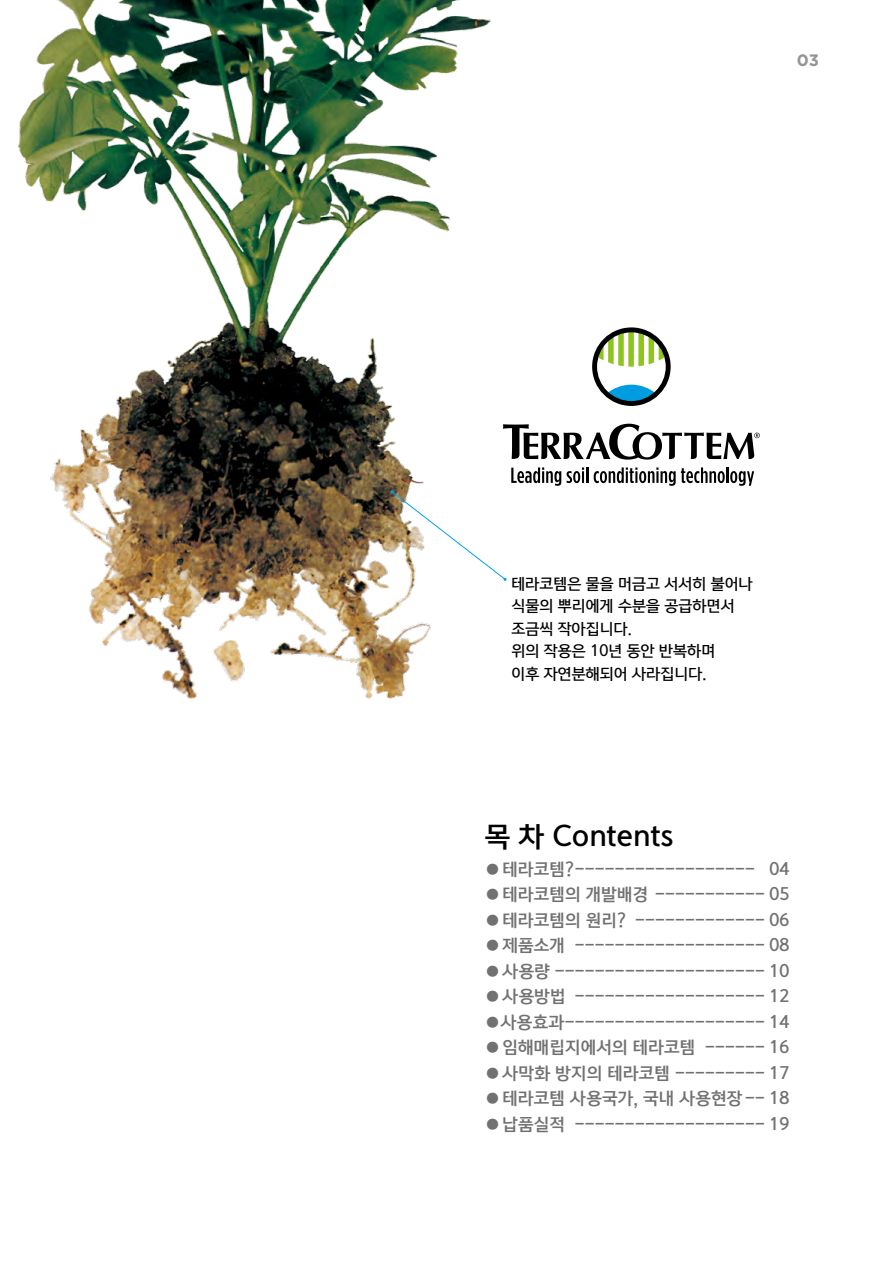
<style>
.page{position:relative;width:893px;height:1263px;background:#fff}
.page>*{position:absolute;margin:0;border:0;box-sizing:border-box;transform-origin:0 0}
.t1{font:27px "Yoon Gothic Pro 775";color:#000}
.t2{font:16.5px/25.5px "Yoon Gothic Pro 775";color:#727171;text-align:justify}
.t3{font:700 16.5px "Gotham";color:#949495}
.t4{font:15px/22.5px "Yoon Gothic Pro 765";color:#000}
</style>
<div class="page">
<svg style="left:503px;top:424px;width:257px;height:36px"></svg>
<svg style="left:592px;top:327px;width:79px;height:79px"></svg>
<svg style="left:567px;top:467px;width:21px;height:16px"></svg>
<svg style="left:594px;top:467px;width:160px;height:19px"></svg>
<img style="left:18px;top:0;width:473px;height:699px">
<svg style="left:391px;top:467px;width:170px;height:114px"></svg>
<p class="t3" style="left:797px;top:51px;width:24px">03</p>
<p class="t4" style="left:511px;top:572px;width:243px">테라코템은 물을 머금고 서서히 불어나 식물의 뿌리에게 수분을 공급하면서 조금씩 작아집니다.<br>위의 작용은 10년 동안 반복하며<br>이후 자연분해되어 사라집니다.</p>
<h1 class="t1" style="left:485px;top:818px;width:190px">목 차 Contents</h1>
<p class="t2" style="left:485px;top:856px;width:306px">⦁테라코템?------------------ 04 ⦁테라코템의 개발배경 ----------- 05 ⦁테라코템의 원리? ------------- 06 ⦁제품소개 ------------------- 08 ⦁사용량 --------------------- 10 ⦁사용방법 ------------------- 12 ⦁사용효과-------------------- 14 ⦁임해매립지에서의 테라코템 ------ 16 ⦁사막화 방지의 테라코템 --------- 17 ⦁테라코템 사용국가, 국내 사용현장-- 18 ⦁납품실적 ------------------- 19</p>
</div>
